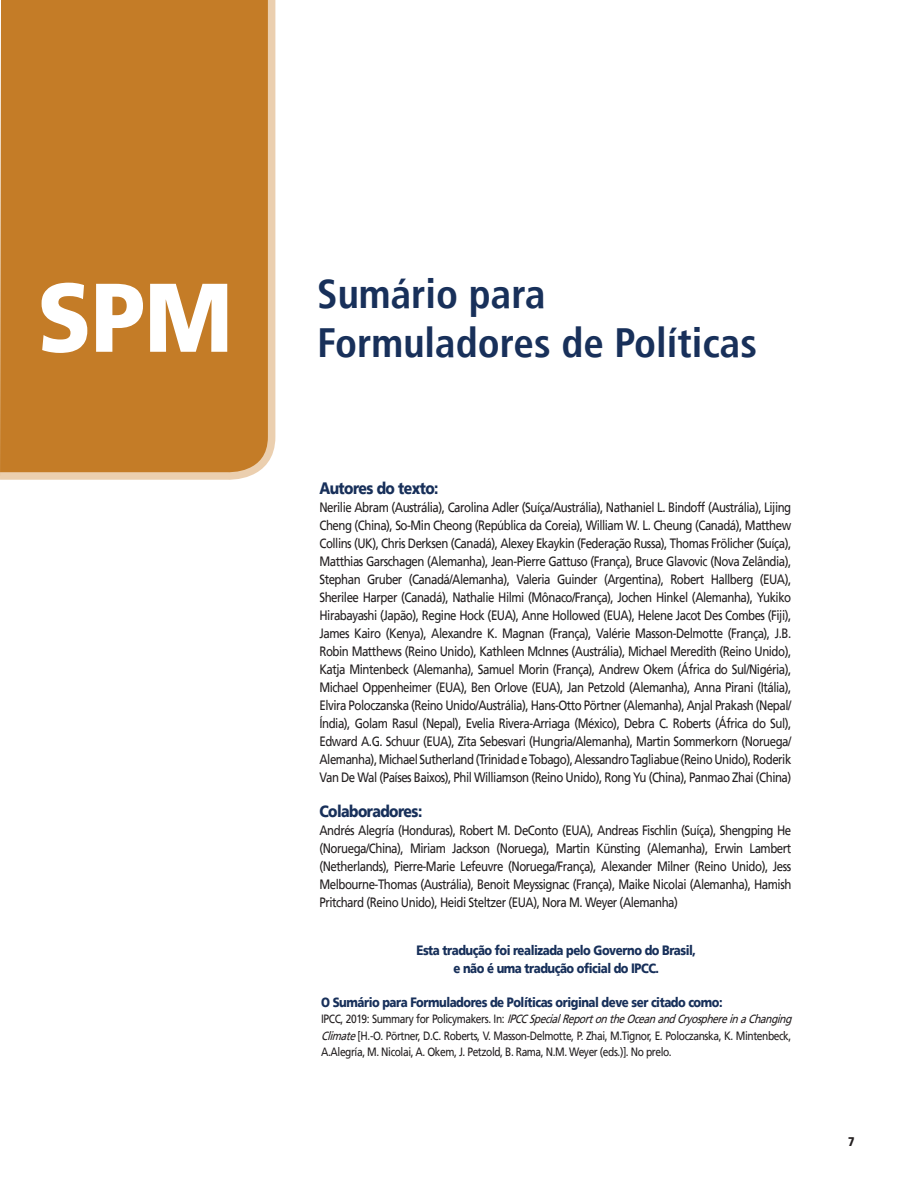
<style>
.page{position:relative;width:919px;height:1191px;background:#fff}
.page>*{position:absolute;margin:0;border:0;box-sizing:border-box;transform-origin:0 0}
.t1{font:900 97.35px "Frutiger LT";color:#fff;scale:.9 1}
.t2{font:700 condensed 40.95px "Frutiger LT";color:#18305a}
.TEXTO{font:900 16.5px "Frutiger LT";letter-spacing:-.04em;color:#18305a;scale:.85 1}
.TEXTO-2{font:13.5px/18px "Frutiger LT";letter-spacing:-.04em;color:#231f20;text-align:justify;scale:.85 1}
.TEXTO-3{font:900 13.5px "Frutiger LT";letter-spacing:-.04em;color:#18305a;scale:.85 1}
.TEXTO-4{font:900 12.45px "Frutiger LT";color:#231f20;scale:.85 1}
.TEXTO-5{font:12px/16.5px "Frutiger LT";letter-spacing:-.04em;color:#231f20;scale:.85 1}
.s1{font-style:italic}
</style>
<div class="page">
<div style="left:0;top:0;width:276px;height:480px;background:#c47c27"></div>
<p class="t1" style="left:38px;top:259px;width:218px">SPM</p>
<p class="t2" style="left:317px;top:270px;width:230px">Sumário para</p>
<p class="t2" style="left:317px;top:319px;width:441px">Formuladores de Políticas</p>
<p class="TEXTO" style="left:319px;top:478px;width:142px">Autores do texto:</p>
<p class="TEXTO-2" style="left:319px;top:498px;width:556px">Nerilie Abram (Austrália), Carolina Adler (Suíça/Austrália), Nathaniel L. Bindoff (Austrália), Lijing Cheng (China), So-Min Cheong (República da Coreia), William W. L. Cheung (Canadá), Matthew Collins (UK), Chris Derksen (Canadá), Alexey Ekaykin (Federação Russa), Thomas Frölicher (Suíça), Matthias Garschagen (Alemanha), Jean-Pierre Gattuso (França), Bruce Glavovic (Nova Zelândia), Stephan Gruber (Canadá/Alemanha), Valeria Guinder (Argentina), Robert Hallberg (EUA), Sherilee Harper (Canadá), Nathalie Hilmi (Mônaco/França), Jochen Hinkel (Alemanha), Yukiko Hirabayashi (Japão), Regine Hock (EUA), Anne Hollowed (EUA), Helene Jacot Des Combes (Fiji), James Kairo (Kenya), Alexandre K. Magnan (França), Valérie Masson-Delmotte (França), J.B.<br>Robin Matthews (Reino Unido), Kathleen McInnes (Austrália), Michael Meredith (Reino Unido), Katja Mintenbeck (Alemanha), Samuel Morin (França), Andrew Okem (África do Sul/Nigéria), Michael Oppenheimer (EUA), Ben Orlove (EUA), Jan Petzold (Alemanha), Anna Pirani (Itália), Elvira Poloczanska (Reino Unido/Austrália), Hans-Otto Pörtner (Alemanha), Anjal Prakash (Nepal/ Índia), Golam Rasul (Nepal), Evelia Rivera-Arriaga (México), Debra C. Roberts (África do Sul), Edward A.G. Schuur (EUA), Zita Sebesvari (Hungria/Alemanha), Martin Sommerkorn (Noruega/ Alemanha), Michael Sutherland (Trinidad e Tobago), Alessandro Tagliabue (Reino Unido), Roderik Van De Wal (Países Baixos), Phil Williamson (Reino Unido), Rong Yu (China), Panmao Zhai (China)</p>
<p class="TEXTO" style="left:319px;top:801px;width:122px">Colaboradores:</p>
<p class="TEXTO-2" style="left:319px;top:821px;width:556px">Andrés Alegría (Honduras), Robert M. DeConto (EUA), Andreas Fischlin (Suíça), Shengping He (Noruega/China), Miriam Jackson (Noruega), Martin Künsting (Alemanha), Erwin Lambert (Netherlands), Pierre-Marie Lefeuvre (Noruega/França), Alexander Milner (Reino Unido), Jess Melbourne-Thomas (Austrália), Benoit Meyssignac (França), Maike Nicolai (Alemanha), Hamish Pritchard (Reino Unido), Heidi Steltzer (EUA), Nora M. Weyer (Alemanha)</p>
<p class="TEXTO-3" style="left:416px;top:942px;width:330px">Esta tradução foi realizada pelo Governo do Brasil,</p>
<p class="TEXTO-3" style="left:453px;top:960px;width:243px">e não é uma tradução oficial do IPCC.</p>
<p class="TEXTO-3" style="left:321px;top:993px;width:473px">O Sumário para Formuladores de Políticas original deve ser citado como:</p>
<p class="TEXTO-5" style="left:321px;top:1010px;width:559px">I P C C , 2 0 1 9 : S u m m a r y f o r P o l i c y m a k e r s . I n : <span class="s1">IPCCSpecialReportontheOceanandCryosphereinaChanging<br>Climate</span>[H.-O. Pörtner, D.C. Roberts, V. Masson-Delmotte, P. Zhai, M.Tignor, E. Poloczanska, K. Mintenbeck,<br>A.Alegría, M. Nicolai, A. Okem, J. Petzold, B. Rama, N.M. Weyer (eds.)]. No prelo.</p>
<p class="TEXTO-4" style="left:848px;top:1134px;width:9px">7</p>
</div>
